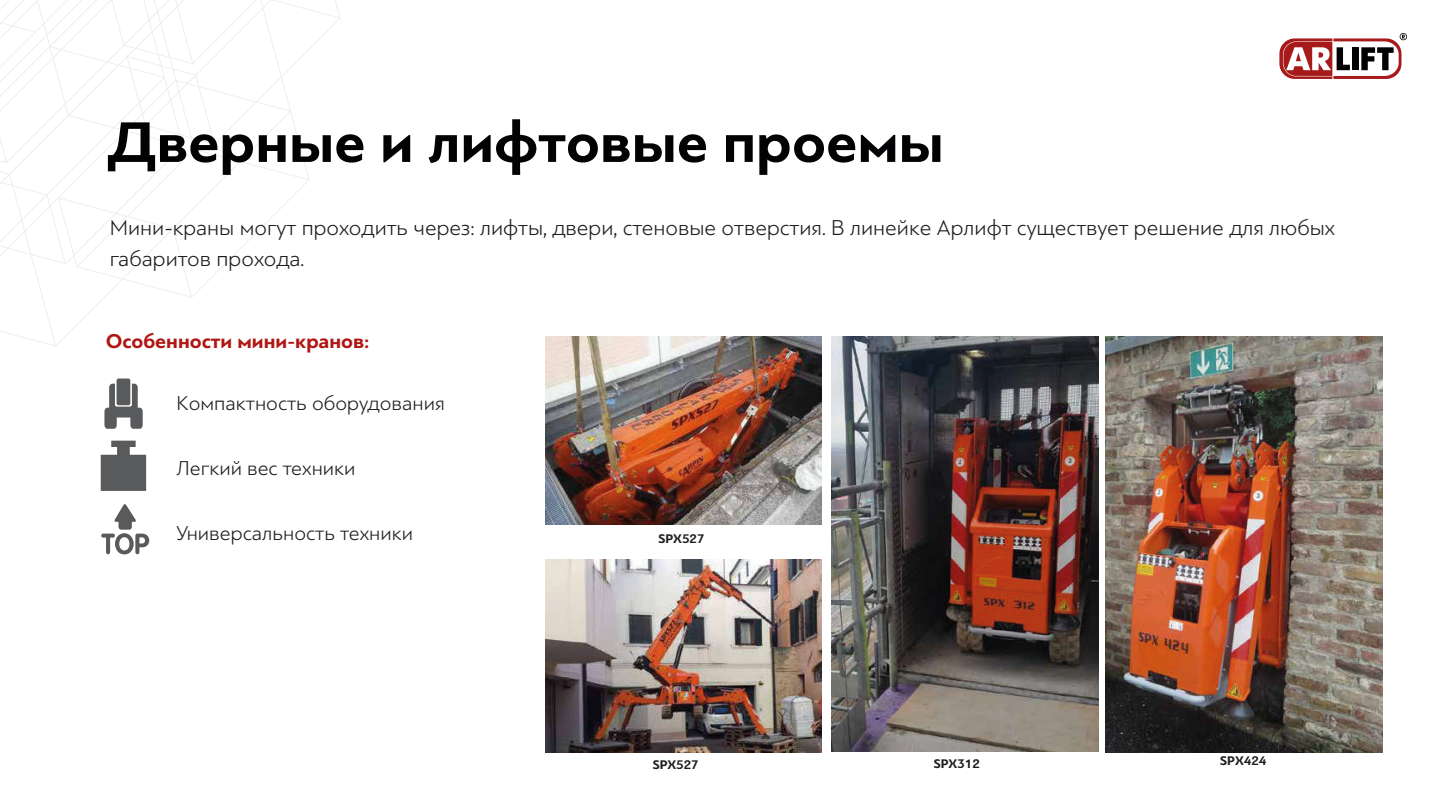
<style>
.page{position:relative;width:1440px;height:810px;background:#fff}
.page>*{position:absolute;margin:0;border:0;box-sizing:border-box;transform-origin:0 0}
.t1{font:700 60px "PF Bague Sans Pro";color:#020204}
.t2{font:300 22.5px/31.5px "PF Bague Sans Pro";color:#1d1d1b}
.t3{font:300 21px "PF Bague Sans Pro";color:#1d1d1b}
.t4{font:700 21px "PF Bague Sans Pro";color:#b01613}
.t5{font:700 13.12px "PF Bague Sans Pro";color:#1d1d1b}
</style>
<div class="page">
<svg style="left:1279px;top:33px;width:128px;height:46px"></svg>
<svg style="left:0;top:0;width:340px;height:346px"></svg>
<img style="left:545px;top:337px;width:277px;height:187px">
<img style="left:832px;top:337px;width:267px;height:414px">
<img style="left:1106px;top:337px;width:276px;height:415px">
<img style="left:545px;top:559px;width:277px;height:193px">
<svg style="left:101px;top:504px;width:48px;height:50px"></svg>
<svg style="left:104px;top:379px;width:39px;height:50px"></svg>
<svg style="left:101px;top:441px;width:45px;height:50px"></svg>
<h1 class="t1" style="left:107px;top:106px;width:838px">Дверные и лифтовые проемы</h1>
<p class="t2" style="left:110px;top:212px;width:1227px">Мини-краны могут проходить через: лифты, двери, стеновые отверстия. В линейке Арлифт существует решение для любых габаритов прохода.</p>
<p class="t4" style="left:106px;top:328px;width:265px">Особенности мини-кранов:</p>
<p class="t3" style="left:176px;top:391px;width:270px">Компактность оборудования</p>
<p class="t3" style="left:176px;top:456px;width:181px">Легкий вес техники</p>
<p class="t3" style="left:176px;top:521px;width:238px">Универсальность техники</p>
<p class="t5" style="left:658px;top:531px;width:48px">SPX527</p>
<p class="t5" style="left:653px;top:757px;width:48px">SPX527</p>
<p class="t5" style="left:934px;top:755px;width:48px">SPX312</p>
<p class="t5" style="left:1220px;top:753px;width:48px">SPX424</p>
</div>
